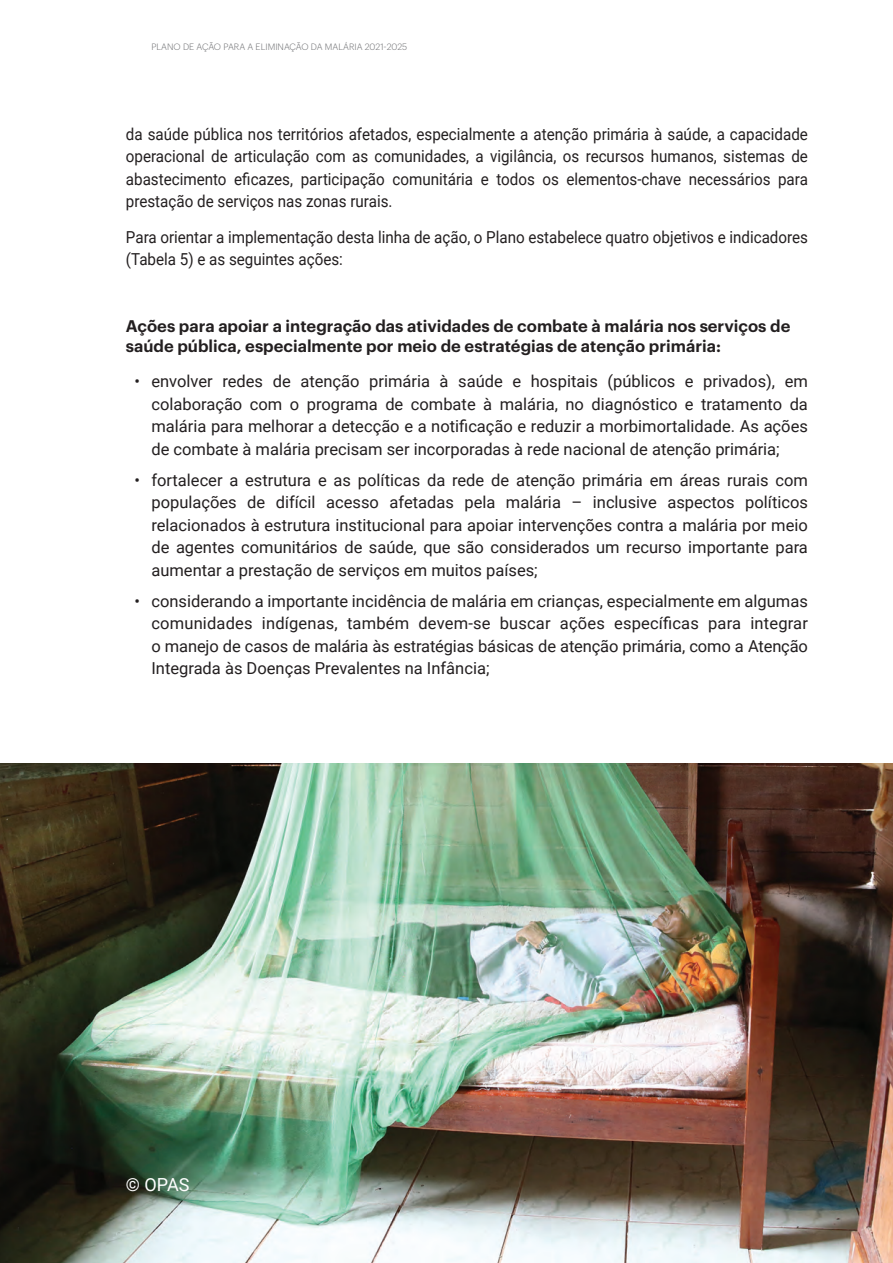
<style>
.page{position:relative;width:893px;height:1263px;background:#fff}
.page>*{position:absolute;margin:0;border:0;box-sizing:border-box;transform-origin:0 0}
.t1{font:18px "Roboto";color:#fff}
.t2{font:16.5px/22.5px "Roboto";color:#231f20;text-align:justify}
.t3{font:16.5px/22.5px "Roboto";color:#231f20;text-align:justify;scale:.92 1}
.t4{font:600 16.5px/19.5px "Graphik";color:#231f20}
.t5{font:300 9px "Graphik";color:#6c6d70}
</style>
<div class="page">
<img style="left:0;top:763px;width:893px;height:500px">
<p class="t5" style="left:151px;top:40px;width:257px">PLANO DE AÇÃO PARA A ELIMINAÇÃO DA MALÁRIA 2021-2025</p>
<p class="t3" style="left:126px;top:122px;width:743px">da saúde pública nos territórios afetados, especialmente a atenção primária à saúde, a capacidade operacional de articulação com as comunidades, a vigilância, os recursos humanos, sistemas de abastecimento eficazes, participação comunitária e todos os elementos-chave necessários para prestação de serviços nas zonas rurais.</p>
<p class="t3" style="left:126px;top:225px;width:743px">Para orientar a implementação desta linha de ação, o Plano estabelece quatro objetivos e indicadores (Tabela 5) e as seguintes ações:</p>
<p class="t4" style="left:126px;top:315px;width:666px">Ações para apoiar a integração das atividades de combate à malária nos serviços de saúde pública, especialmente por meio de estratégias de atenção primária:</p>
<p class="t2" style="left:151px;top:369px;width:658px;text-indent:-17px">• envolver redes de atenção primária à saúde e hospitais (públicos e privados), em colaboração com o programa de combate à malária, no diagnóstico e tratamento da malária para melhorar a detecção e a notificação e reduzir a morbimortalidade. As ações de combate à malária precisam ser incorporadas à rede nacional de atenção primária;</p>
<p class="t2" style="left:151px;top:468px;width:658px;text-indent:-17px">• fortalecer a estrutura e as políticas da rede de atenção primária em áreas rurais com populações de difícil acesso afetadas pela malária – inclusive aspectos políticos relacionados à estrutura institucional para apoiar intervenções contra a malária por meio de agentes comunitários de saúde, que são considerados um recurso importante para aumentar a prestação de serviços em muitos países;</p>
<p class="t2" style="left:151px;top:589px;width:658px;text-indent:-17px">• considerando a importante incidência de malária em crianças, especialmente em algumas comunidades indígenas, também devem-se buscar ações específicas para integrar o manejo de casos de malária às estratégias básicas de atenção primária, como a Atenção Integrada às Doenças Prevalentes na Infância;</p>
<p class="t1" style="left:126px;top:1172px;width:65px">© OPAS</p>
</div>
